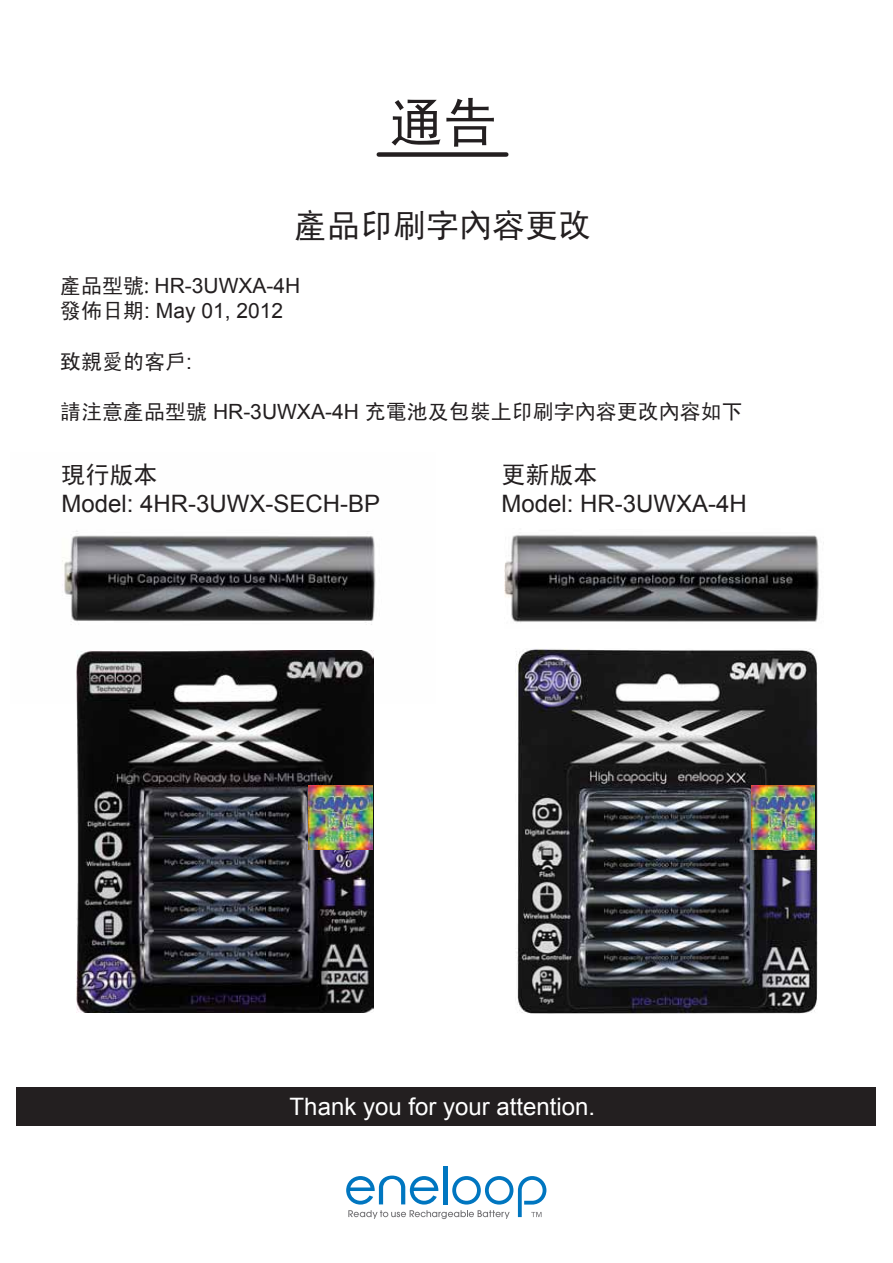
<style>
.page{position:relative;width:893px;height:1263px;background:#fff}
.page>*{position:absolute;margin:0;border:0;box-sizing:border-box;transform-origin:0 0}
.t1{font:54px "Sim Hei";color:#231f20}
.t2{font:33px "Sim Hei";color:#231f20}
.t3{font:24px "Arial";color:#231f20}
.t4{font:24px "Arial";color:#fff}
.t5{font:24px "Sim Hei";color:#231f20}
.t6{font:21px "Sim Hei";color:#231f20}
.t7{font:21px/25.2px "Arial";color:#231f20}
.s1{font-family:"Sim Hei"}
.s2{font-family:"Koz Go Pro"}
.s3{font-family:"Arial"}
</style>
<div class="page">
<img style="left:62px;top:531px;width:314px;height:94px">
<div style="left:16px;top:1088px;width:859px;height:38px;background:#231f20"></div>
<div style="left:379px;top:152px;width:127px;height:5px;background:#231f20"></div>
<img style="left:504px;top:535px;width:315px;height:88px">
<hr style="left:443px;top:1166px;width:4px;height:38px;background:#0076c0">
<svg style="left:346px;top:1175px;width:200px;height:44px"></svg>
<img style="left:516px;top:649px;width:302px;height:364px">
<img style="left:76px;top:650px;width:298px;height:362px">
<img style="left:751px;top:786px;width:64px;height:63px">
<img style="left:309px;top:786px;width:63px;height:63px">
<h1 class="t1" style="left:389px;top:95px;width:109px">通告</h1>
<h2 class="t2" style="left:294px;top:209px;width:298px">產品印刷字內容更改</h2>
<p class="t7" style="left:60px;top:273px;width:242px"><span class="s1">產品型號</span><span class="s2">:</span> HR-3UWXA-4H<span class="s1">發佈日期</span>: May 01, 2012</p>
<p class="t6" style="left:60px;top:351px;width:133px">致親愛的客戶<span class="s3">:</span></p>
<p class="t6" style="left:60px;top:401px;width:684px">請注意產品型號 <span class="s3">HR-3UWXA-4H</span> 充電池及包裝上印刷字內容更改內容如下</p>
<p class="t5" style="left:61px;top:463px;width:97px">現行版本</p>
<p class="t3" style="left:61px;top:488px;width:320px">Model: 4HR-3UWX-SECH-BP</p>
<p class="t5" style="left:501px;top:463px;width:97px">更新版本</p>
<p class="t3" style="left:501px;top:488px;width:247px">Model: HR-3UWXA-4H</p>
<p class="t4" style="left:290px;top:1090px;width:307px">Thank you for your attention.</p>
</div>
